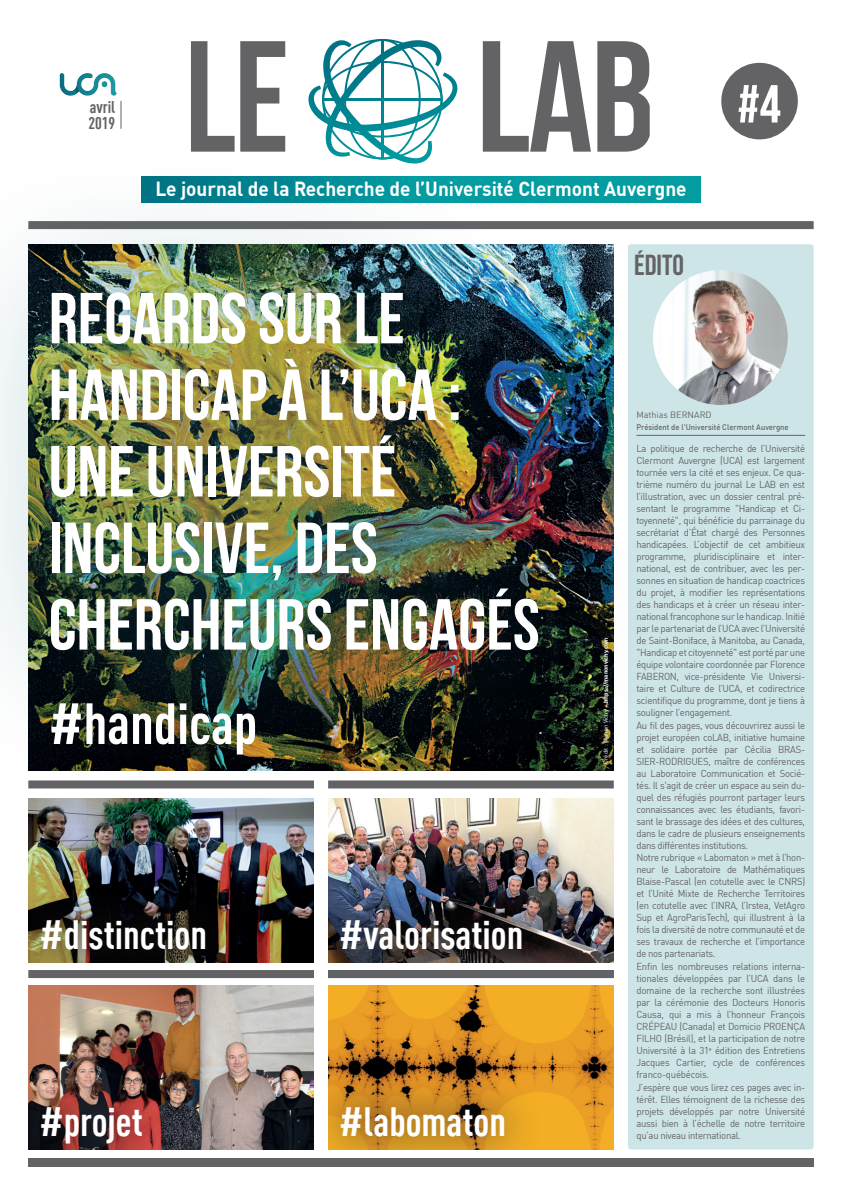
<style>
.page{position:relative;width:842px;height:1191px;background:#fff}
.page>*{position:absolute;margin:0;border:0;box-sizing:border-box;transform-origin:0 0}
.t1{font:72px/76.5px "Bebas Neue";color:#fff}
.t2{font:700 condensed 57.1px "DIN Offc";color:#fff}
.t3{font:53.5px "Bebas Neue";color:#fff}
.t4{font:700 condensed 40px "DIN Offc";color:#fff}
.t5{font:29px "Bebas Neue";color:#636366}
.t6{font:700 20px "DIN Offc";color:#fff;scale:.95 1}
.t7{font:700 condensed 16.8px "DIN Offc";color:#636366}
.t8{font:10px/12px "DIN Offc";letter-spacing:-.03em;color:#636366;text-align:justify;scale:.95 1}
.t9{font:9px "DIN Offc";color:#636366}
.t10{font:500 8px "DIN Offc";color:#636366;scale:.95 1}
.t11{font:700 6px "DIN Offc";color:#fff}
.s1{font-weight:400}
</style>
<div class="page">
<div style="left:628px;top:244px;width:186px;height:905px;background:#cee5e7;border-radius:3px"></div>
<img style="left:28px;top:798px;width:286px;height:164px">
<img style="left:28px;top:985px;width:286px;height:164px">
<img style="left:328px;top:798px;width:286px;height:164px">
<img style="left:328px;top:985px;width:286px;height:164px">
<div style="left:28px;top:221px;width:786px;height:8px;background:#636366"></div>
<hr style="left:636px;top:435px;width:169px;height:1px;background:#636366">
<img style="left:653px;top:270px;width:135px;height:135px;border-radius:67px">
<div style="left:28px;top:780px;width:286px;height:8px;background:#636366"></div>
<div style="left:28px;top:970px;width:286px;height:8px;background:#636366"></div>
<div style="left:328px;top:970px;width:286px;height:8px;background:#636366"></div>
<div style="left:328px;top:780px;width:286px;height:8px;background:#636366"></div>
<div style="left:28px;top:1158px;width:786px;height:8px;background:#636366"></div>
<div style="left:0;top:158px;width:663px;height:626px;background:#166a77;opacity:.75"></div>
<div style="left:598px;top:632px;width:16px;height:136px;background:#231f20;opacity:.75"></div>
<img style="left:28px;top:893px;width:214px;height:69px">
<img style="left:328px;top:893px;width:230px;height:69px">
<img style="left:28px;top:1080px;width:149px;height:69px">
<svg style="left:328px;top:1080px;width:213px;height:69px;background:#c58722"></svg>
<div style="left:142px;top:176px;width:558px;height:27px;background:linear-gradient(to right,#007c8c,#03a7a8)"></div>
<div style="left:721px;top:63px;width:77px;height:76px;background:#636366;border-radius:50%"></div>
<svg style="left:191px;top:41px;width:94px;height:111px"></svg>
<svg style="left:483px;top:41px;width:108px;height:111px"></svg>
<svg style="left:597px;top:41px;width:53px;height:111px"></svg>
<svg style="left:308px;top:39px;width:149px;height:125px"></svg>
<img style="left:59px;top:73px;width:58px;height:23px">
<svg style="left:120px;top:101px;width:1px;height:28px"></svg>
<p class="t7" style="left:90px;top:97px;width:27px">avril</p>
<p class="t7" style="left:88px;top:113px;width:28px">2019</p>
<p class="t6" style="left:155px;top:176px;width:561px">Le journal de la Recherche de l’Université Clermont Auvergne</p>
<p class="t5" style="left:634px;top:249px;width:51px">ÉDITO</p>
<p class="t3" style="left:738px;top:75px;width:45px">#4</p>
<p class="t1" style="left:49px;top:279px;width:492px">REGARDS SUR LE<br>HANDICAP À L’UCA :<br>UNE UNIVERSITÉ<br>INCLUSIVE, DES<br>CHERCHEURS ENGAGÉS</p>
<p class="t2" style="left:49px;top:689px;width:210px">#handicap</p>
<p class="t4" style="left:40px;top:910px;width:169px">#distinction</p>
<p class="t4" style="left:339px;top:910px;width:186px">#valorisation</p>
<p class="t4" style="left:40px;top:1097px;width:105px">#projet</p>
<p class="t4" style="left:339px;top:1097px;width:168px">#labomaton</p>
<p class="t11" style="left:602px;top:763px;width:127px;rotate:-90deg"><span class="s1">Crédit : Manon Vichy</span> ➔ https://manonvichy.com</p>
<p class="t9" style="left:636px;top:409px;width:77px">Mathias BERNARD</p>
<p class="t10" style="left:636px;top:422px;width:162px">Président de l'Université Clermont Auvergne</p>
<p class="t8" style="left:636px;top:442px;width:179px">La politique de recherche de l’Université Clermont Auvergne (UCA) est largement tournée vers la cité et ses enjeux. Ce qua&shy;trième numéro du journal Le LAB en est l’illustration, avec un dossier central pré&shy;sentant le programme "Handicap et Ci&shy;toyenneté", qui bénéficie du parrainage du secrétariat d’État chargé des Personnes handicapées. L’objectif de cet ambitieux programme, pluridisciplinaire et inter&shy;national, est de contribuer, avec les per&shy;sonnes en situation de handicap coactrices du projet, à modifier les représentations des handicaps et à créer un réseau inter&shy;national francophone sur le handicap. Initié par le partenariat de l’UCA avec l’Université de Saint-Boniface, à Manitoba, au Canada, "Handicap et citoyenneté" est porté par une équipe volontaire coordonnée par Florence FABERON, vice-présidente Vie Universi&shy;taire et Culture de l’UCA, et codirectrice scientifique du programme, dont je tiens à souligner l’engagement.</p>
<p class="t8" style="left:636px;top:718px;width:179px">Au fil des pages, vous découvrirez aussi le projet européen coLAB, initiative humaine et solidaire portée par Cécilia BRAS-SIER-RODRIGUES, maître de conférences au Laboratoire Communication et Socié&shy;tés. Il s'agit de créer un espace au sein du&shy;quel des réfugiés pourront partager leurs connaissances avec les étudiants, favori&shy;sant le brassage des idées et des cultures, dans le cadre de plusieurs enseignements dans différentes institutions.</p>
<p class="t8" style="left:636px;top:851px;width:179px">Notre rubrique « Labomaton » met à l’hon&shy;neur le Laboratoire de Mathématiques Blaise-Pascal (en cotutelle avec le CNRS) et l’Unité Mixte de Recherche Territoires (en cotutelle avec l’INRA, l’Irstea, VetAgro Sup et AgroParisTech), qui illustrent à la fois la diversité de notre communauté et de ses travaux de recherche et l’importance de nos partenariats.</p>
<p class="t8" style="left:636px;top:960px;width:179px">Enfin les nombreuses relations interna&shy;tionales développées par l’UCA dans le domaine de la recherche sont illustrées par la cérémonie des Docteurs Honoris Causa, qui a mis à l’honneur François CRÉPEAU (Canada) et Domicio PROENÇA FILHO (Brésil), et la participation de notre Université à la 31<sup>e</sup> édition des Entretiens Jacques Cartier, cycle de conférences franco-québécois.</p>
<p class="t8" style="left:636px;top:1081px;width:179px">J’espère que vous lirez ces pages avec in&shy;térêt. Elles témoignent de la richesse des projets développés par notre Université aussi bien à l’échelle de notre territoire qu’au niveau international.</p>
</div>
